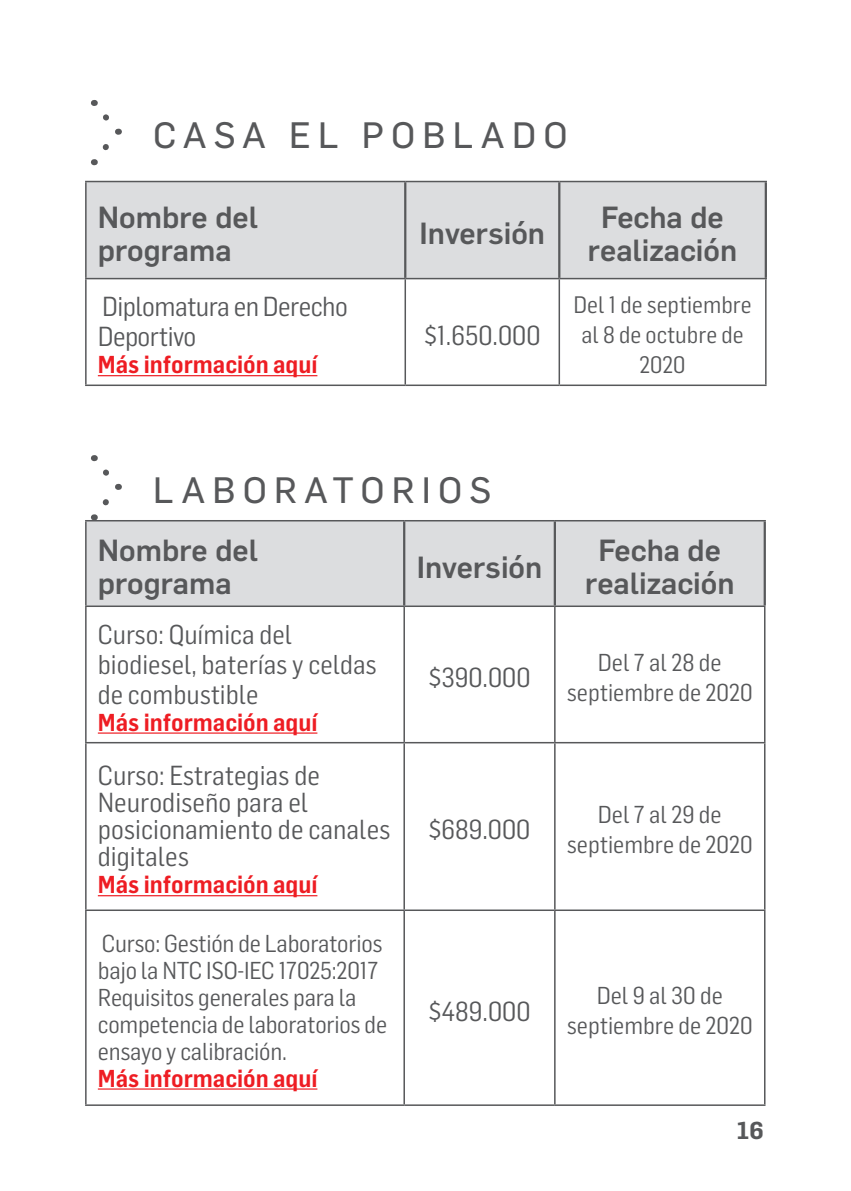
<style>
.page{position:relative;width:851px;height:1191px;background:#fff}
.page>*{position:absolute;margin:0;border:0;box-sizing:border-box;transform-origin:0 0}
.t1{font:36px "Flama Basic";letter-spacing:.2em;color:#57585a}
.t2{font:500 30px/33px "Flama";color:#57585a}
.t3{font:27px/27px "Flama Semicondensed";color:#57585a}
.t4{font:27px/30px "Flama Semicondensed";letter-spacing:-.02em;color:#57585a}
.t5{font:26.7px/30px "Flama Semicondensed";color:#57585a}
.t6{font:24px/27px "Flama Semicondensed";letter-spacing:-.01em;color:#57585a;text-align:center}
.t7{font:600 24px "Flama Semicondensed";color:#ee1d23}
.t8{font:600 24px "Flama";color:#57585a}
.t9{font:23.4px/30px "Flama Semicondensed";color:#57585a;text-align:center}
</style>
<div class="page">
<div style="left:87px;top:182px;width:677px;height:96px;background:#dcdddf"></div>
<hr style="left:85px;top:181px;width:320px;height:1px;background:#57585a">
<hr style="left:85px;top:182px;width:2px;height:96px;background:#57585a">
<hr style="left:405px;top:181px;width:154px;height:1px;background:#57585a">
<hr style="left:559px;top:181px;width:207px;height:1px;background:#57585a">
<hr style="left:85px;top:278px;width:320px;height:1px;background:#57585a">
<hr style="left:405px;top:278px;width:154px;height:1px;background:#57585a">
<hr style="left:559px;top:278px;width:207px;height:1px;background:#57585a">
<hr style="left:404px;top:182px;width:2px;height:96px;background:#57585a">
<hr style="left:558px;top:182px;width:2px;height:96px;background:#57585a">
<hr style="left:764px;top:182px;width:2px;height:96px;background:#57585a">
<hr style="left:85px;top:279px;width:2px;height:105px;background:#57585a">
<hr style="left:404px;top:279px;width:2px;height:105px;background:#57585a">
<hr style="left:558px;top:279px;width:2px;height:105px;background:#57585a">
<hr style="left:765px;top:279px;width:1px;height:105px;background:#57585a">
<hr style="left:85px;top:384px;width:320px;height:2px;background:#57585a">
<hr style="left:405px;top:384px;width:154px;height:2px;background:#57585a">
<hr style="left:559px;top:384px;width:207px;height:2px;background:#57585a">
<hr style="left:98px;top:375px;width:219px;height:1px;background:#ee1d23">
<svg style="left:91px;top:455px;width:29px;height:65px"></svg>
<svg style="left:91px;top:100px;width:29px;height:65px"></svg>
<div style="left:87px;top:521px;width:676px;height:84px;background:#dcdddf"></div>
<hr style="left:85px;top:605px;width:319px;height:2px;background:#57585a">
<hr style="left:85px;top:607px;width:2px;height:135px;background:#57585a">
<hr style="left:404px;top:605px;width:150px;height:2px;background:#57585a">
<hr style="left:403px;top:607px;width:2px;height:135px;background:#57585a">
<hr style="left:554px;top:605px;width:211px;height:2px;background:#57585a">
<hr style="left:554px;top:607px;width:1px;height:135px;background:#57585a">
<hr style="left:763px;top:607px;width:2px;height:135px;background:#57585a">
<hr style="left:85px;top:742px;width:319px;height:1px;background:#57585a">
<hr style="left:85px;top:743px;width:2px;height:166px;background:#57585a">
<hr style="left:404px;top:742px;width:150px;height:1px;background:#57585a">
<hr style="left:403px;top:743px;width:2px;height:166px;background:#57585a">
<hr style="left:554px;top:742px;width:211px;height:1px;background:#57585a">
<hr style="left:554px;top:743px;width:1px;height:166px;background:#57585a">
<hr style="left:763px;top:743px;width:2px;height:166px;background:#57585a">
<hr style="left:85px;top:909px;width:319px;height:2px;background:#57585a">
<hr style="left:85px;top:911px;width:2px;height:193px;background:#57585a">
<hr style="left:404px;top:909px;width:150px;height:2px;background:#57585a">
<hr style="left:403px;top:911px;width:2px;height:193px;background:#57585a">
<hr style="left:554px;top:909px;width:211px;height:2px;background:#57585a">
<hr style="left:554px;top:911px;width:1px;height:193px;background:#57585a">
<hr style="left:763px;top:911px;width:2px;height:193px;background:#57585a">
<hr style="left:85px;top:1104px;width:319px;height:2px;background:#57585a">
<hr style="left:85px;top:521px;width:2px;height:84px;background:#57585a">
<hr style="left:85px;top:520px;width:319px;height:1px;background:#57585a">
<hr style="left:404px;top:520px;width:150px;height:1px;background:#57585a">
<hr style="left:554px;top:520px;width:211px;height:1px;background:#57585a">
<hr style="left:403px;top:521px;width:2px;height:84px;background:#57585a">
<hr style="left:553px;top:521px;width:3px;height:84px;background:#57585a">
<hr style="left:763px;top:521px;width:2px;height:84px;background:#57585a">
<hr style="left:404px;top:1104px;width:150px;height:2px;background:#57585a">
<hr style="left:554px;top:1104px;width:211px;height:2px;background:#57585a">
<hr style="left:98px;top:732px;width:219px;height:1px;background:#ee1d23">
<hr style="left:98px;top:895px;width:219px;height:1px;background:#ee1d23">
<hr style="left:98px;top:1088px;width:219px;height:1px;background:#ee1d23">
<p class="t1" style="left:153px;top:110px;width:416px">CASA EL POBLADO</p>
<p class="t2" style="left:98px;top:198px;width:162px">Nombre del programa</p>
<p class="t4" style="left:98px;top:290px;width:251px">Diplomatura en Derecho<br>Deportivo</p>
<p class="t7" style="left:98px;top:349px;width:221px">Más información aquí</p>
<p class="t2" style="left:419px;top:215px;width:127px">Inversión</p>
<p class="t3" style="left:424px;top:320px;width:118px">$1.650.000</p>
<p class="t2" style="left:587px;top:198px;width:151px;text-align:center">Fecha de realización</p>
<p class="t9" style="left:573px;top:289px;width:179px">Del 1 de septiembre al 8 de octubre de<br>2020</p>
<p class="t1" style="left:153px;top:465px;width:340px">LABORATORIOS</p>
<p class="t2" style="left:98px;top:532px;width:162px">Nombre del programa</p>
<p class="t2" style="left:416px;top:548px;width:127px">Inversión</p>
<p class="t2" style="left:585px;top:532px;width:151px;text-align:center">Fecha de realización</p>
<p class="t5" style="left:98px;top:618px;width:280px">Curso: Química del biodiesel, baterías y celdas de combustible</p>
<p class="t7" style="left:98px;top:706px;width:221px">Más información aquí</p>
<p class="t3" style="left:98px;top:761px;width:294px">Curso: Estrategias de<br>Neurodiseño para el posicionamiento de canales digitales</p>
<p class="t7" style="left:98px;top:869px;width:221px">Más información aquí</p>
<p class="t6" style="left:98px;top:928px;width:291px;text-align:left">Curso: Gestión de Laboratorios bajo la NTC ISO-IEC 17025:2017<br>Requisitos generales para la competencia de laboratorios de ensayo y calibración.</p>
<p class="t7" style="left:98px;top:1062px;width:221px">Más información aquí</p>
<p class="t3" style="left:428px;top:663px;width:104px">$390.000</p>
<p class="t6" style="left:566px;top:646px;width:187px;line-height:30px">Del 7 al 28 de septiembre de 2020</p>
<p class="t3" style="left:428px;top:815px;width:103px">$689.000</p>
<p class="t6" style="left:566px;top:798px;width:187px;line-height:30px">Del 7 al 29 de septiembre de 2020</p>
<p class="t3" style="left:428px;top:996px;width:103px">$489.000</p>
<p class="t6" style="left:566px;top:979px;width:187px;line-height:30px">Del 9 al 30 de septiembre de 2020</p>
<p class="t8" style="left:736px;top:1113px;width:28px">16</p>
</div>
